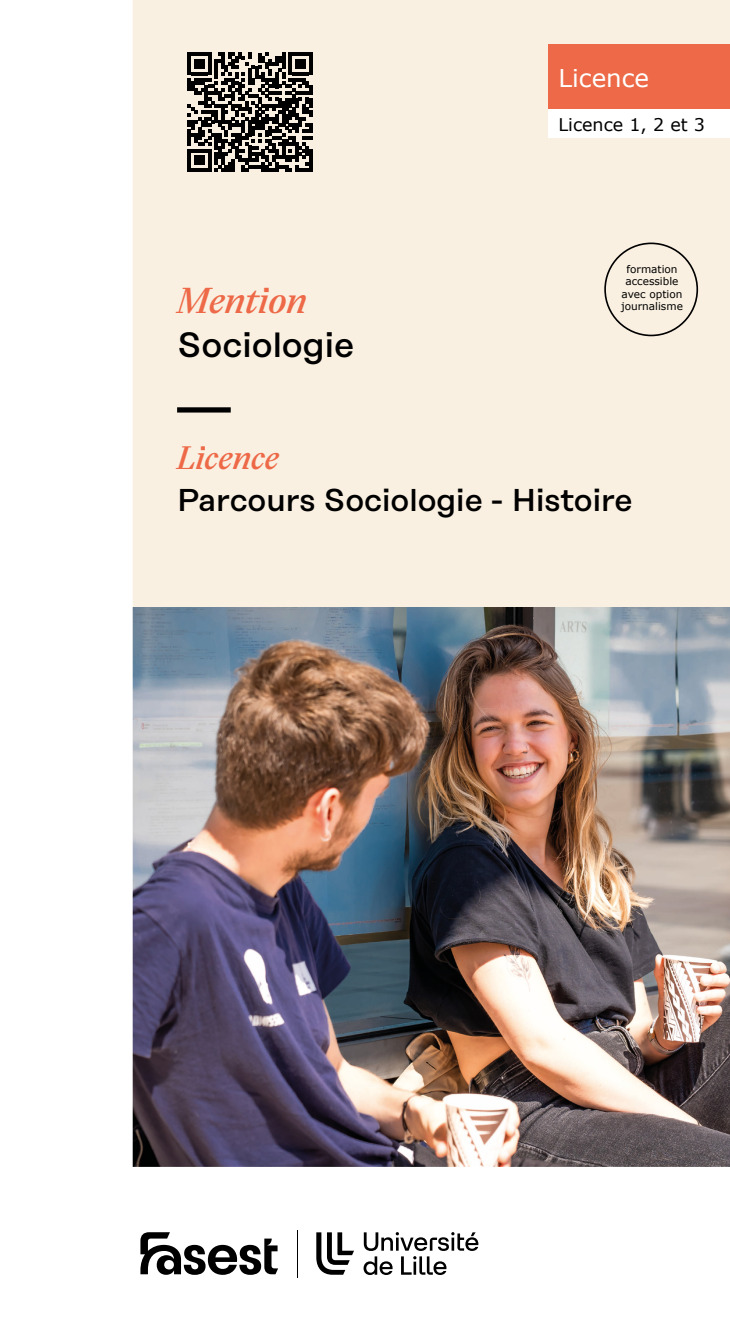
<style>
.page{position:relative;width:730px;height:1340px;background:#fff}
.page>*{position:absolute;margin:0;border:0;box-sizing:border-box;transform-origin:0 0}
.t1{font:500 35px "Rational Display";color:#000}
.t2{font:italic 500 35px "Eliza";color:#ed6947}
.t3{font:500 31.5px "Rational Display";color:#000}
.t4{font:italic 500 31.5px "Eliza";color:#ed6947}
.t5{font:24.5px "Verdana";color:#fff}
.t6{font:17.5px "Verdana";color:#000}
.t7{font:10.5px/12.6px "Verdana";color:#000;text-align:center}
</style>
<div class="page">
<img style="left:132px;top:0;width:597px;height:1278px">
<div style="left:177px;top:407px;width:54px;height:5px;background:#000"></div>
<div style="left:604px;top:242px;width:93px;height:94px;border:2px solid #000;border-radius:50%"></div>
<hr style="left:297px;top:1229px;width:1px;height:48px;background:#000">
<svg style="left:316px;top:1232px;width:38px;height:42px"></svg>
<svg style="left:363px;top:1232px;width:115px;height:42px"></svg>
<svg style="left:140px;top:1232px;width:138px;height:42px"></svg>
<h3 class="t5" style="left:558px;top:62px;width:92px">Licence</h3>
<h1 class="t2" style="left:177px;top:278px;width:131px">Mention</h1>
<h1 class="t1" style="left:177px;top:324px;width:178px">Sociologie</h1>
<h3 class="t6" style="left:558px;top:113px;width:148px">Licence 1, 2 et 3</h3>
<p class="t7" style="left:620px;top:262px;width:63px">formation accessible avec option journalisme</p>
<h2 class="t4" style="left:177px;top:437px;width:103px">Licence</h2>
<h2 class="t3" style="left:177px;top:482px;width:457px">Parcours Sociologie - Histoire</h2>
</div>
